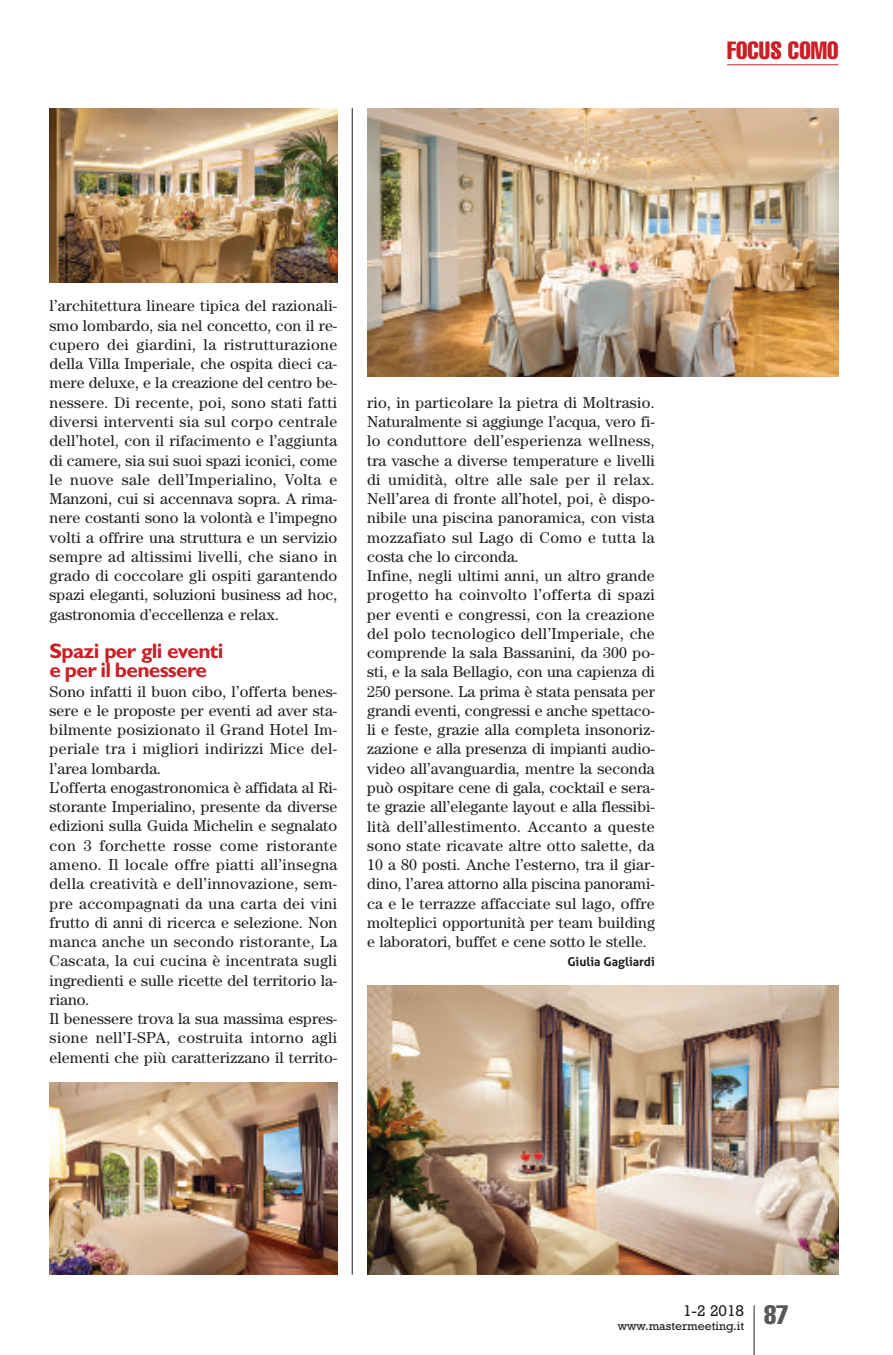
<style>
.page{position:relative;width:893px;height:1355px;background:#fff}
.page>*{position:absolute;margin:0;border:0;box-sizing:border-box;transform-origin:0 0}
.t1{font:extra-condensed 24.5px "Helvetica";color:#ca1f25}
.t2{font:700 21px/19.2px "Gill Sans";letter-spacing:-.035em;color:#ca1f25}
.t3{font:15.75px/19.2px "Century";letter-spacing:.01em;color:#231f20}
.t4{font:15.75px "Rockwell";color:#231f20}
.t5{font:12.25px "Rockwell";color:#231f20}
.t6{font:700 12.25px "Aller";color:#231f20}
</style>
<div class="page">
<hr style="left:754px;top:1305px;width:1px;height:49px;background:#231f20">
<hr style="left:727px;top:64px;width:111px;height:1px;background:#ca1f25">
<hr style="left:352px;top:108px;width:1px;height:1166px;background:#231f20">
<img style="left:367px;top:108px;width:471px;height:269px">
<img style="left:367px;top:985px;width:471px;height:289px">
<img style="left:50px;top:108px;width:287px;height:175px">
<img style="left:50px;top:1082px;width:287px;height:192px">
<h1 class="t1" style="left:727px;top:42px;width:113px">FOCUS COMO</h1>
<p class="t3" style="left:50px;top:298px;width:289px;text-align:justify">l’architettura lineare tipica del razionali&shy;smo lombardo, sia nel concetto, con il re&shy;cupero dei giardini, la ristrutturazione della Villa Imperiale, che ospita dieci ca&shy;mere deluxe, e la creazione del centro be&shy;nessere. Di recente, poi, sono stati fatti diversi interventi sia sul corpo centrale dell’hotel, con il rifacimento e l’aggiunta di camere, sia sui suoi spazi iconici, come le nuove sale dell’Imperialino, Volta e Manzoni, cui si accennava sopra. A rima&shy;nere costanti sono la volontà e l’impegno volti a offrire una struttura e un servizio sempre ad altissimi livelli, che siano in grado di coccolare gli ospiti garantendo spazi eleganti, soluzioni business ad hoc, gastronomia d’eccellenza e relax.</p>
<h2 class="t2" style="left:50px;top:643px;width:175px">Spazi per gli eventi e per il benessere</h2>
<p class="t3" style="left:50px;top:683px;width:289px">Sono infatti il buon cibo, l’offerta benes&shy;sere e le proposte per eventi ad aver sta&shy;bilmente posizionato il Grand Hotel Im&shy;periale tra i migliori indirizzi Mice del&shy;l’area lombarda.<br>L’offerta enogastronomica è affidata al Ri&shy;storante Imperialino, presente da diverse edizioni sulla Guida Michelin e segnalato con 3 forchette rosse come ristorante ameno. Il locale offre piatti all’insegna della creatività e dell’innovazione, sem&shy;pre accompagnati da una carta dei vini frutto di anni di ricerca e selezione. Non manca anche un secondo ristorante, La Cascata, la cui cucina è incentrata sugli ingredienti e sulle ricette del territorio la&shy;riano.<br>Il benessere trova la sua massima espres&shy;sione nell’I-SPA, costruita intorno agli elementi che più caratterizzano il territo-</p>
<p class="t3" style="left:367px;top:394px;width:289px">rio, in particolare la pietra di Moltrasio.<br>Naturalmente si aggiunge l’acqua, vero fi&shy;lo conduttore dell’esperienza wellness, tra vasche a diverse temperature e livelli di umidità, oltre alle sale per il relax.<br>Nell’area di fronte all’hotel, poi, è dispo&shy;nibile una piscina panoramica, con vista mozzafiato sul Lago di Como e tutta la costa che lo circonda.<br>Infine, negli ultimi anni, un altro grande progetto ha coinvolto l’offerta di spazi per eventi e congressi, con la creazione del polo tecnologico dell’Imperiale, che comprende la sala Bassanini, da 300 po&shy;sti, e la sala Bellagio, con una capienza di 250 persone. La prima è stata pensata per grandi eventi, congressi e anche spettaco&shy;li e feste, grazie alla completa insonoriz&shy;zazione e alla presenza di impianti audio&shy;video all’avanguardia, mentre la seconda può ospitare cene di gala, cocktail e sera&shy;te grazie all’elegante layout e alla flessibi&shy;lità dell’allestimento. Accanto a queste sono state ricavate altre otto salette, da 10 a 80 posti. Anche l’esterno, tra il giar&shy;dino, l’area attorno alla piscina panorami&shy;ca e le terrazze affacciate sul lago, offre molteplici opportunità per team building e laboratori, buffet e cene sotto le stelle.</p>
<p class="t6" style="left:567px;top:954px;width:89px">Giulia Gagliardi</p>
<p class="t5" style="left:618px;top:1321px;width:172px">www.mastermeeting.it <sup>87</sup></p>
<p class="t4" style="left:683px;top:1305px;width:63px">1-2 2018</p>
</div>
